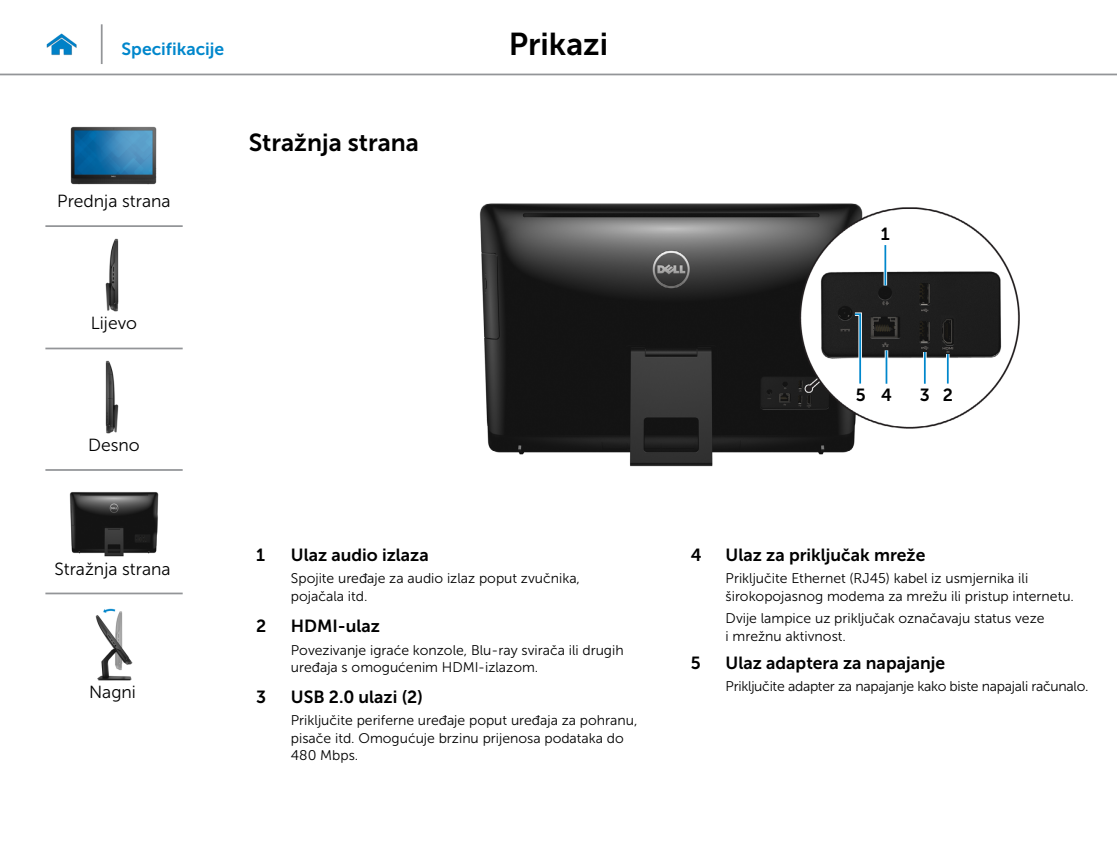
<style>
.page{position:relative;width:1117px;height:844px;background:#fff}
.page>*{position:absolute;margin:0;border:0;box-sizing:border-box;transform-origin:0 0}
.t1{font:31.5px "Museo Sans For Dell 700";color:#000}
.Head2{font:24.5px "Museo Sans For Dell 700";color:#000}
.Callout_Head{font:17.5px "Museo Sans For Dell 700";color:#000}
.t2{font:17.5px "Museo Sans For Dell 300";color:#000}
.t3{font:17.5px "Museo Sans For Dell 700";color:#0087cc}
.Callout-L{font:17.5px "Museo Sans For Dell 700";color:#000}
.Callout_description{font:14px/17.5px "Museo Sans For Dell 300";color:#000}
.Callout_description-2{font:14px "Museo Sans For Dell 300";letter-spacing:-.02em;color:#000}
</style>
<div class="page">
<hr style="left:0;top:74px;width:1116px;height:1px;background:#939598">
<img style="left:46px;top:33px;width:31px;height:23px">
<img style="left:479px;top:203px;width:541px;height:264px">
<svg style="left:884px;top:350px;width:4px;height:33px"></svg>
<hr style="left:885px;top:350px;width:2px;height:33px;background:#0087cc">
<hr style="left:883px;top:245px;width:3px;height:40px;background:#fff">
<hr style="left:884px;top:245px;width:2px;height:40px;background:#0087cc">
<svg style="left:945px;top:354px;width:4px;height:29px"></svg>
<hr style="left:946px;top:354px;width:2px;height:29px;background:#0087cc">
<svg style="left:922px;top:352px;width:4px;height:31px"></svg>
<hr style="left:923px;top:352px;width:2px;height:31px;background:#0087cc">
<svg style="left:851px;top:310px;width:12px;height:77px"></svg>
<hr style="left:101px;top:24px;width:2px;height:40px;background:#939598">
<img style="left:70px;top:126px;width:86px;height:58px">
<img style="left:105px;top:238px;width:13px;height:73px">
<img style="left:105px;top:361px;width:13px;height:72px">
<img style="left:69px;top:492px;width:90px;height:64px">
<img style="left:96px;top:608px;width:36px;height:72px">
<hr style="left:45px;top:225px;width:138px;height:2px;background:#939598">
<hr style="left:45px;top:347px;width:138px;height:2px;background:#939598">
<hr style="left:45px;top:469px;width:138px;height:1px;background:#939598">
<hr style="left:45px;top:592px;width:138px;height:2px;background:#939598">
<p class="t3" style="left:122px;top:39px;width:104px">Specifikacije</p>
<h1 class="t1" style="left:508px;top:26px;width:101px">Prikazi</h1>
<p class="t2" style="left:57px;top:191px;width:115px">Prednja strana</p>
<p class="t2" style="left:91px;top:313px;width:48px">Lijevo</p>
<p class="t2" style="left:88px;top:436px;width:53px">Desno</p>
<p class="t2" style="left:54px;top:559px;width:118px">Stražnja strana</p>
<p class="t2" style="left:89px;top:682px;width:48px">Nagni</p>
<p class="Head2" style="left:249px;top:128px;width:172px">Stražnja strana</p>
<p class="Callout_Head" style="left:256px;top:544px;width:10px">1</p>
<p class="Callout_Head" style="left:291px;top:544px;width:139px">Ulaz audio izlaza</p>
<p class="Callout_description" style="left:291px;top:569px;width:290px">Spojite uređaje za audio izlaz poput zvučnika, pojačala itd.</p>
<p class="Callout_Head" style="left:256px;top:616px;width:12px">2</p>
<p class="Callout_Head" style="left:291px;top:616px;width:91px">HDMI-ulaz</p>
<p class="Callout_description" style="left:291px;top:641px;width:334px">Povezivanje igraće konzole, Blu- ray svirača ili drugih uređaja s omogućenim HDMI- izlazom.</p>
<p class="Callout_Head" style="left:256px;top:686px;width:12px">3</p>
<p class="Callout_Head" style="left:291px;top:686px;width:133px">USB 2.0 ulazi (2)</p>
<p class="Callout_description" style="left:291px;top:711px;width:348px">Priključite periferne uređaje poput uređaja za pohranu, pisače itd. Omogućuje brzinu prijenosa podataka do<br>480 Mbps.</p>
<p class="Callout-L" style="left:880px;top:224px;width:10px">1</p>
<p class="Callout-L" style="left:855px;top:385px;width:11px">5</p>
<p class="Callout-L" style="left:880px;top:385px;width:12px">4</p>
<p class="Callout-L" style="left:919px;top:385px;width:12px">3</p>
<p class="Callout-L" style="left:942px;top:385px;width:12px">2</p>
<p class="Callout_Head" style="left:690px;top:544px;width:12px">4</p>
<p class="Callout_Head" style="left:725px;top:544px;width:201px">Ulaz za priključak mreže</p>
<p class="Callout_description" style="left:725px;top:569px;width:350px">Priključite Ethernet (RJ45) kabel iz usmjernika ili širokopojasnog modema za mrežu ili pristup internetu.</p>
<p class="Callout_description" style="left:725px;top:609px;width:320px">Dvije lampice uz priključak označavaju status veze i mrežnu aktivnost.</p>
<p class="Callout_Head" style="left:690px;top:652px;width:11px">5</p>
<p class="Callout_Head" style="left:725px;top:652px;width:221px">Ulaz adaptera za napajanje</p>
<p class="Callout_description-2" style="left:725px;top:678px;width:364px">Priključite adapter za napajanje kako biste napajali računalo.</p>
</div>
